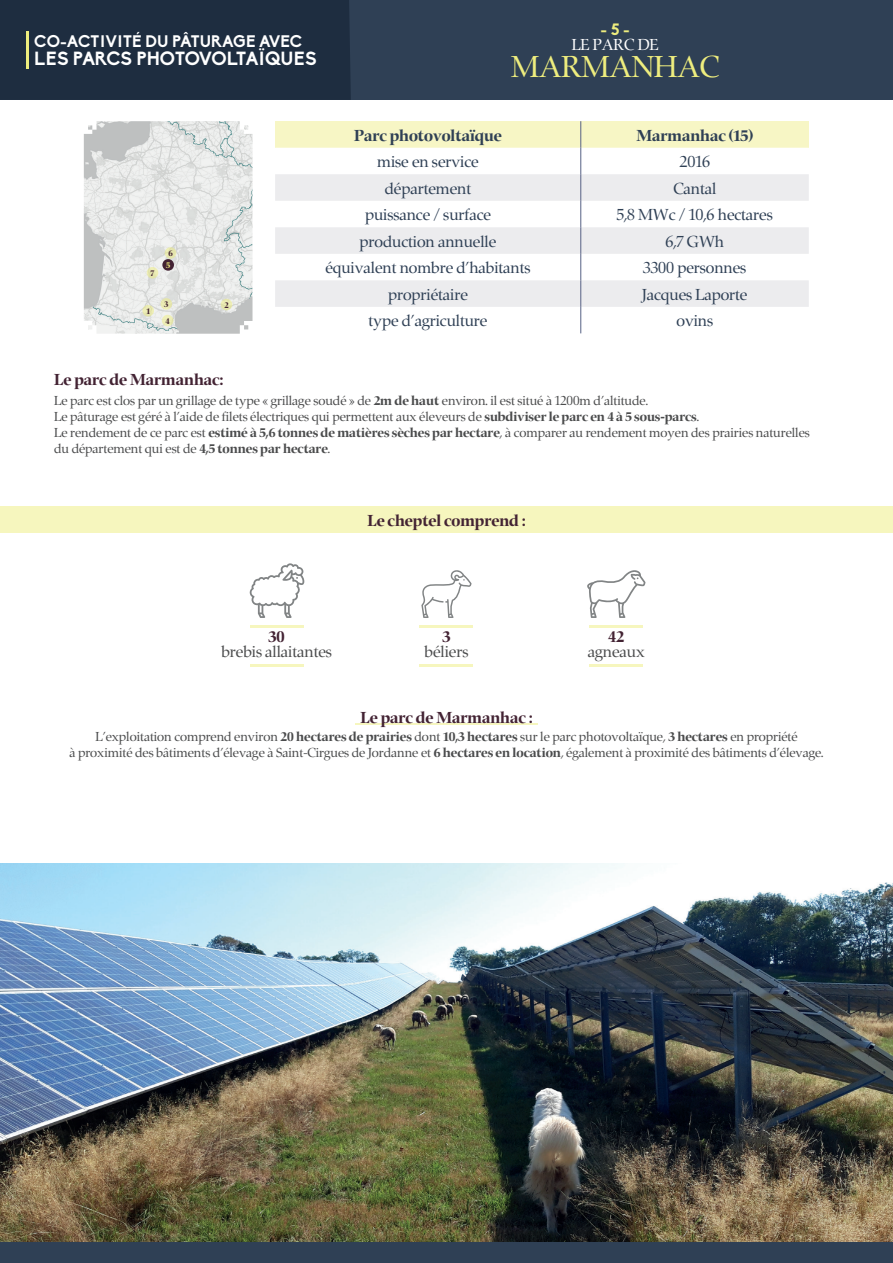
<style>
.page{position:relative;width:893px;height:1263px;background:#fff}
.page>*{position:absolute;margin:0;border:0;box-sizing:border-box;transform-origin:0 0}
.t1{font:31.35px "Sh Zapf Renais Ant";color:#eeed7e}
.t2{font:700 18.75px "Biko";color:#fff}
.t3{font:16.5px "Sh Zapf Renais Ant";color:#2f4055}
.t4{font:700 16.5px "Sh Zapf Renais Ant Bd";color:#432333}
.t5{font:700 16.5px "Sh Zapf Renais Ant Bd";color:#2f4055}
.t6{font:16.5px "Sh Zapf Renais Ant";color:#4b4c4d}
.t7{font:700 16.5px "Biko";color:#fff}
.t8{font:16.5px "Sh Zapf Renais Ant";color:#fff}
.t9{font:700 16.2px "Biko";color:#eeed7e}
.t10{font:13.5px/16.2px "Sh Zapf Renais Ant";color:#4b4c4d;text-align:center}
.t11{font:700 8.7px "Sh Zapf Renais Ant Bd";color:#432333}
.t12{font:700 8.7px "Sh Zapf Renais Ant Bd";color:#eeed7e}
.s1{font-family:"Sh Zapf Renais Ant Bd";font-weight:700}
</style>
<div class="page">
<div style="left:0;top:0;width:893px;height:100px;background:#2f4055"></div>
<div style="left:0;top:0;width:351px;height:100px;background:#1e2d40"></div>
<div style="left:0;top:1242px;width:893px;height:21px;background:#2f4055"></div>
<div style="left:0;top:506px;width:893px;height:27px;background:#f6f6be"></div>
<div style="left:275px;top:121px;width:534px;height:27px;background:#f7f6c5"></div>
<svg style="left:275px;top:174px;width:534px;height:133px;fill:#ececee"></svg>
<svg style="left:580px;top:121px;width:1px;height:212px"></svg>
<hr style="left:26px;top:31px;width:3px;height:38px;background:#eeed7e">
<hr style="left:355px;top:723px;width:183px;height:2px;background:#eeed7e">
<img style="left:0;top:864px;width:893px;height:378px">
<img style="left:84px;top:121px;width:169px;height:213px">
<div style="left:142px;top:305px;width:12px;height:11px;background:#eaeab3;border-radius:50%"></div>
<div style="left:161px;top:298px;width:11px;height:12px;background:#e6e6b0;border-radius:50%"></div>
<div style="left:147px;top:267px;width:11px;height:12px;background:#e4e5ae;border-radius:50%"></div>
<div style="left:162px;top:259px;width:12px;height:12px;background:#432333;border-radius:50%"></div>
<div style="left:165px;top:247px;width:11px;height:12px;background:#e4e5ad;border-radius:50%"></div>
<div style="left:221px;top:299px;width:11px;height:11px;background:#e9e9b1;border-radius:50%"></div>
<div style="left:162px;top:315px;width:11px;height:11px;background:#eeeeb6;border-radius:50%"></div>
<hr style="left:250px;top:625px;width:54px;height:3px;background:#eeed7e">
<hr style="left:250px;top:664px;width:54px;height:3px;background:#eeed7e">
<hr style="left:419px;top:625px;width:54px;height:3px;background:#eeed7e">
<hr style="left:589px;top:625px;width:54px;height:3px;background:#eeed7e">
<hr style="left:419px;top:664px;width:54px;height:3px;background:#eeed7e">
<hr style="left:589px;top:664px;width:54px;height:3px;background:#eeed7e">
<svg style="left:249px;top:563px;width:55px;height:55px"></svg>
<svg style="left:421px;top:570px;width:51px;height:48px"></svg>
<svg style="left:587px;top:570px;width:58px;height:48px"></svg>
<p class="t7" style="left:34px;top:32px;width:270px">CO-ACTIVITÉ DU PÂTURAGE AVEC</p>
<h2 class="t2" style="left:34px;top:47px;width:284px">LES PARCS PHOTOVOLTAÏQUES</h2>
<p class="t9" style="left:600px;top:20px;width:31px">- 5 -</p>
<p class="t8" style="left:572px;top:36px;width:88px">LE PARC DE</p>
<h1 class="t1" style="left:511px;top:50px;width:210px">MARMANHAC</h1>
<p class="t11" style="left:168px;top:249px;width:6px">6</p>
<p class="t11" style="left:151px;top:268px;width:5px">7</p>
<p class="t12" style="left:166px;top:261px;width:6px">5</p>
<p class="t11" style="left:146px;top:306px;width:5px">1</p>
<p class="t11" style="left:164px;top:300px;width:6px">3</p>
<p class="t11" style="left:166px;top:316px;width:6px">4</p>
<p class="t11" style="left:224px;top:300px;width:6px">2</p>
<p class="t4" style="left:54px;top:371px;width:171px">Le parc de Marmanhac:</p>
<p class="t5" style="left:354px;top:126px;width:149px">Parc photovoltaïque</p>
<p class="t5" style="left:636px;top:126px;width:118px">Marmanhac (15)</p>
<p class="t3" style="left:377px;top:153px;width:103px">mise en service</p>
<p class="t3" style="left:680px;top:153px;width:32px">2016</p>
<p class="t3" style="left:385px;top:180px;width:88px">département</p>
<p class="t3" style="left:673px;top:180px;width:44px">Cantal</p>
<p class="t3" style="left:365px;top:206px;width:127px">puissance / surface</p>
<p class="t3" style="left:617px;top:206px;width:157px">5,8 MWc / 10,6 hectares</p>
<p class="t3" style="left:360px;top:233px;width:138px">production annuelle</p>
<p class="t3" style="left:665px;top:233px;width:60px">6,7 GWh</p>
<p class="t3" style="left:325px;top:259px;width:207px">équivalent nombre d’habitants</p>
<p class="t3" style="left:643px;top:259px;width:105px">3300 personnes</p>
<p class="t3" style="left:388px;top:286px;width:81px">propriétaire</p>
<p class="t3" style="left:642px;top:286px;width:107px">Jacques Laporte</p>
<p class="t3" style="left:368px;top:312px;width:120px">type d’agriculture</p>
<p class="t3" style="left:676px;top:312px;width:38px">ovins</p>
<p class="t10" style="left:54px;top:392px;width:757px;text-align:left">Le parc est clos par un grillage de type « grillage soudé » de <span class="s1">2m de haut</span> environ. il est situé à 1200m d’altitude.<br>Le pâturage est géré à l’aide de filets électriques qui permettent aux éleveurs de <span class="s1">subdiviser le parc en 4 à 5 sous-parcs</span>.<br>Le rendement de ce parc est <span class="s1">estimé à 5,6 tonnes de matières sèches par hectare</span>, à comparer au rendement moyen des prairies naturelles du département qui est de <span class="s1">4,5 tonnes par hectare</span>.</p>
<p class="t4" style="left:367px;top:511px;width:160px">Le cheptel comprend :</p>
<p class="t4" style="left:269px;top:628px;width:18px">30</p>
<p class="t6" style="left:221px;top:643px;width:112px">brebis allaitantes</p>
<p class="t4" style="left:442px;top:628px;width:10px">3</p>
<p class="t6" style="left:425px;top:643px;width:45px">béliers</p>
<p class="t4" style="left:360px;top:709px;width:174px">Le parc de Marmanhac :</p>
<p class="t4" style="left:608px;top:628px;width:18px">42</p>
<p class="t6" style="left:588px;top:643px;width:59px">agneaux</p>
<p class="t10" style="left:69px;top:728px;width:756px">L’exploitation comprend environ <span class="s1">20 hectares de prairies</span> dont <span class="s1">10,3 hectares</span> sur le parc photovoltaïque, <span class="s1">3 hectares</span> en propriété<br>à proximité des bâtiments d’élevage à Saint-Cirgues de Jordanne et <span class="s1">6 hectares en location</span>, également à proximité des bâtiments d’élevage.</p>
</div>
